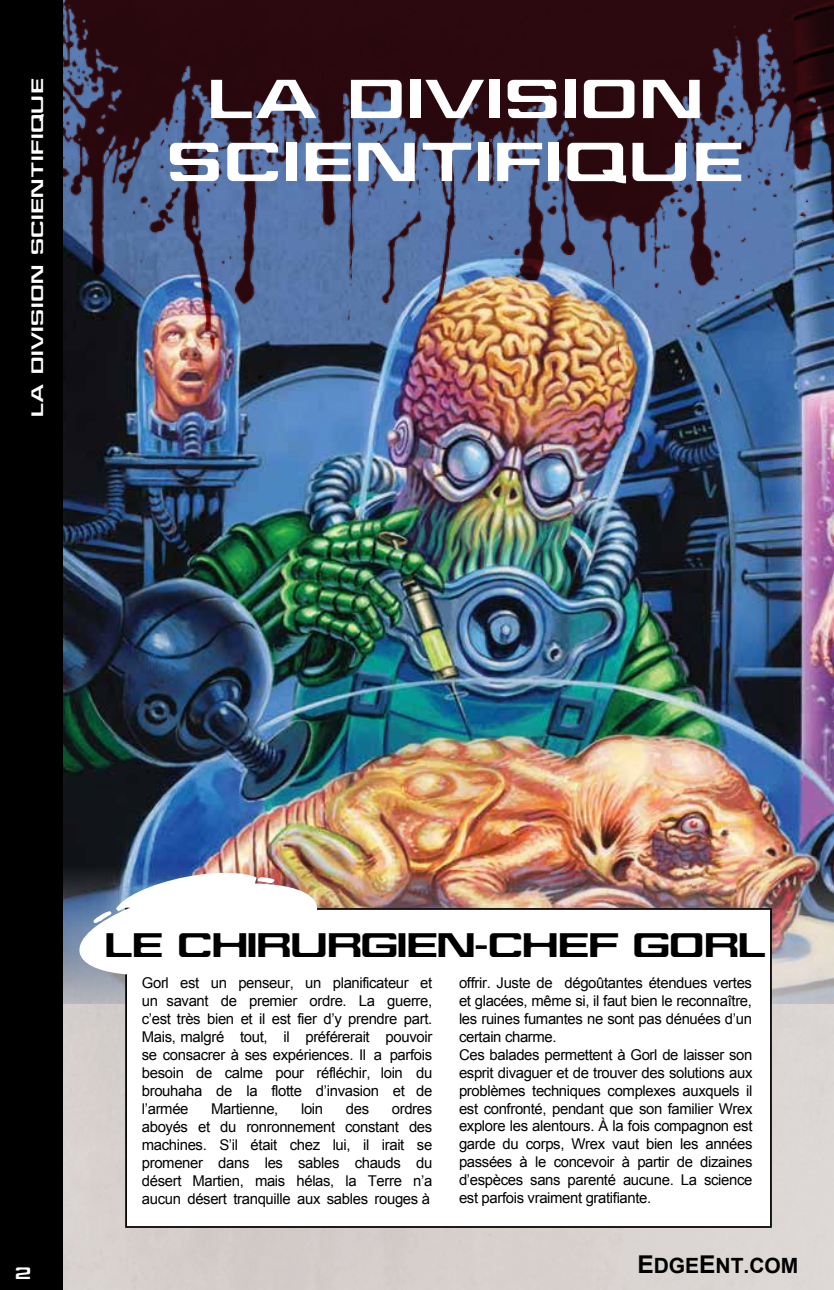
<style>
.page{position:relative;width:834px;height:1290px;background:#fff}
.page>*{position:absolute;margin:0;border:0;box-sizing:border-box;transform-origin:0 0}
.t1{font:52.5px/63px "Jefferies Extended";color:#fff;text-align:center}
.t2{font:32.38px "Jefferies Extended";letter-spacing:-.075em;color:#000}
.t3{font:700 21px "Arial";color:#000}
.t4{font:15.75px "Jefferies Extended";letter-spacing:.025em;color:#fff}
.t5{font:14.88px/18px "Arial";letter-spacing:-.025em;color:#000;text-align:justify}
.s1{font-size:24.5px}
</style>
<div class="page">
<div style="left:63px;top:1003px;width:770px;height:287px;background:#d8d1cf"></div>
<img style="left:63px;top:387px;width:770px;height:616px">
<img style="left:63px;top:0;width:770px;height:387px">
<div style="left:126px;top:909px;width:644px;height:318px;background:#fff"></div>
<div style="left:125px;top:908px;width:646px;height:320px;border:2px solid #000"></div>
<svg style="left:77px;top:871px;width:244px;height:110px"></svg>
<div style="left:0;top:0;width:63px;height:1290px;background:#000"></div>
<p class="t4" style="left:26px;top:417px;width:340px;rotate:-90deg">LA DIVISION SCIENTIFIQUE</p>
<h1 class="t1" style="left:166px;top:67px;width:580px">LA DIVISION<br>SCIENTIFIQUE</h1>
<p class="t4" style="left:15px;top:1262px;width:19px">2</p>
<h2 class="t2" style="left:104px;top:922px;width:663px">LE CHIRURGIEN-CHEF GORL</h2>
<p class="t5" style="left:142px;top:974px;width:292px">Gorl est un penseur, un planificateur et un savant de premier ordre. La guerre, c’est très bien et il est fier d’y prendre part.<br>Mais, malgré tout, il préférerait pouvoir se consacrer à ses expériences. Il a parfois besoin de calme pour réfléchir, loin du brouhaha de la flotte d’invasion et de l’armée</p>
<p class="t5" style="left:142px;top:1100px;width:292px;text-indent:250px">ordres aboyés et du ronronnement constant des machines. S’il était chez lui, il irait se promener dans les sables chauds du désert Martien, mais hélas, la Terre n’a aucun désert tranquille aux sables rouges à</p>
<p class="t5" style="left:211px;top:1100px;width:69px">Martienne,</p>
<p class="t5" style="left:301px;top:1100px;width:24px">loin</p>
<p class="t5" style="left:346px;top:1100px;width:25px">des</p>
<p class="t5" style="left:459px;top:974px;width:295px;text-align:left">offrir. Juste de dégoûtantes étendues vertes et glacées, même si, il faut bien le reconnaître, les ruines fumantes ne sont pas dénuées d’un certain charme.<br>Ces balades permettent à Gorl de laisser son esprit divaguer et de trouver des solutions aux problèmes techniques complexes auxquels il est confronté, pendant que son familier Wrex explore les alentours. À la fois compagnon est garde du corps, Wrex vaut bien les années passées à le concevoir à partir de dizaines d’espèces sans parenté aucune. La science est parfois vraiment gratifiante.</p>
<h3 class="t3" style="left:637px;top:1252px;width:163px"><span class="s1">E</span>DGE<span class="s1">E</span>NT.COM</h3>
</div>
